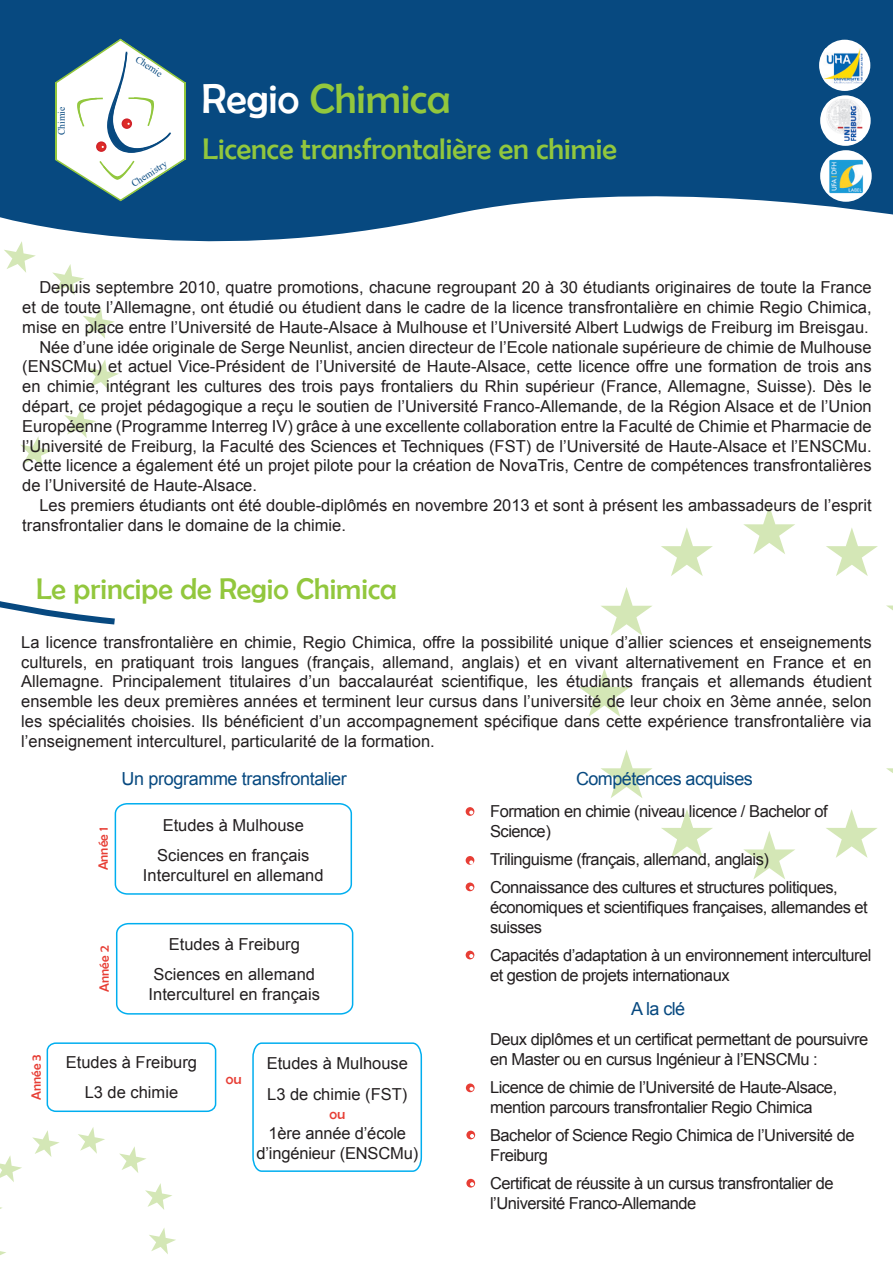
<style>
.page{position:relative;width:893px;height:1263px;background:#fff}
.page>*{position:absolute;margin:0;border:0;box-sizing:border-box;transform-origin:0 0}
.t1{font:42px "Berlin Sans FB";color:#92c73d}
.t2{font:30px "Berlin Sans FB";color:#92c73d}
.t3{font:18px "Arial";letter-spacing:-.02em;color:#074980}
.t4{font:16.5px/19.8px "Arial";color:#231f20;text-align:center}
.t5{font:16.5px/19.8px "Arial";letter-spacing:-.03em;color:#231f20}
.t6{font:15px "Berlin Sans FB";color:#e73e35}
.t7{font:13.5px "Berlin Sans FB";color:#e73e35}
.t8{font:9.75px "Times New Roman";color:#074980}
.s1{color:#fff}
</style>
<div class="page">
<svg style="left:78px;top:1127px;width:27px;height:27px"></svg>
<svg style="left:32px;top:1130px;width:27px;height:27px"></svg>
<svg style="left:0;top:1155px;width:22px;height:27px"></svg>
<svg style="left:0;top:1251px;width:6px;height:4px"></svg>
<svg style="left:149px;top:1228px;width:27px;height:26px"></svg>
<svg style="left:145px;top:1183px;width:27px;height:27px"></svg>
<svg style="left:119px;top:1146px;width:27px;height:27px"></svg>
<svg style="left:116px;top:922px;width:238px;height:93px"></svg>
<svg style="left:0;top:0;width:893px;height:242px;background:#235d8e"></svg>
<hr style="left:184px;top:82px;width:2px;height:77px;background:#92c73d">
<svg style="left:743px;top:506px;width:52px;height:48px"></svg>
<svg style="left:661px;top:528px;width:52px;height:48px"></svg>
<svg style="left:601px;top:587px;width:51px;height:49px"></svg>
<svg style="left:579px;top:668px;width:51px;height:49px"></svg>
<svg style="left:601px;top:750px;width:51px;height:48px"></svg>
<svg style="left:661px;top:809px;width:52px;height:49px"></svg>
<svg style="left:743px;top:831px;width:52px;height:48px"></svg>
<svg style="left:826px;top:809px;width:51px;height:49px"></svg>
<svg style="left:886px;top:768px;width:7px;height:5px"></svg>
<svg style="left:886px;top:605px;width:7px;height:5px"></svg>
<svg style="left:826px;top:528px;width:52px;height:48px"></svg>
<svg style="left:4px;top:241px;width:32px;height:32px"></svg>
<svg style="left:20px;top:436px;width:32px;height:32px"></svg>
<svg style="left:64px;top:407px;width:32px;height:31px"></svg>
<svg style="left:87px;top:359px;width:32px;height:32px"></svg>
<svg style="left:83px;top:307px;width:32px;height:32px"></svg>
<svg style="left:52px;top:264px;width:32px;height:32px"></svg>
<svg style="left:55px;top:39px;width:130px;height:162px"></svg>
<svg style="left:466px;top:807px;width:8px;height:9px"></svg>
<svg style="left:469px;top:810px;width:5px;height:4px"></svg>
<div style="left:466px;top:856px;width:8px;height:9px;background:#e73e35;border-radius:50%"></div>
<svg style="left:469px;top:860px;width:5px;height:5px"></svg>
<div style="left:466px;top:882px;width:8px;height:9px;background:#e73e35;border-radius:50%"></div>
<svg style="left:469px;top:884px;width:5px;height:6px"></svg>
<div style="left:466px;top:951px;width:8px;height:8px;background:#e73e35;border-radius:50%"></div>
<svg style="left:469px;top:952px;width:5px;height:6px"></svg>
<svg style="left:114px;top:803px;width:239px;height:92px"></svg>
<svg style="left:46px;top:1042px;width:171px;height:71px"></svg>
<svg style="left:252px;top:1042px;width:171px;height:130px"></svg>
<svg style="left:466px;top:1083px;width:9px;height:9px"></svg>
<svg style="left:469px;top:1085px;width:5px;height:6px"></svg>
<svg style="left:0;top:601px;width:115px;height:24px"></svg>
<div style="left:466px;top:1131px;width:9px;height:8px;background:#e73e35;border-radius:50%"></div>
<svg style="left:470px;top:1132px;width:5px;height:6px"></svg>
<div style="left:466px;top:1179px;width:9px;height:8px;background:#e73e35;border-radius:50%"></div>
<svg style="left:470px;top:1180px;width:5px;height:6px"></svg>
<div style="left:819px;top:40px;width:51px;height:51px;background:#fff;border-radius:50%"></div>
<img style="left:824px;top:48px;width:38px;height:35px">
<div style="left:820px;top:95px;width:51px;height:51px;background:#fff;border-radius:50%"></div>
<img style="left:826px;top:99px;width:36px;height:42px">
<svg style="left:820px;top:150px;width:52px;height:52px"></svg>
<img style="left:823px;top:155px;width:46px;height:44px">
<p class="t8" style="left:55px;top:135px;width:30px;rotate:-90deg">Chimie</p>
<p class="t8" style="left:140px;top:52px;width:32px;rotate:34deg">Chemie</p>
<p class="t8" style="left:129px;top:179px;width:42px;rotate:-33deg">Chemistry</p>
<h1 class="t1" style="left:202px;top:76px;width:250px"><span class="s1">Regio</span> Chimica</h1>
<h2 class="t2" style="left:203px;top:132px;width:416px">Licence transfrontalière en chimie</h2>
<p class="t4" style="left:39px;top:278px;width:834px">Depuis septembre 2010, quatre promotions, chacune regroupant 20 à 30 étudiants originaires de toute la France</p>
<p class="t4" style="left:22px;top:297px;width:851px">et de toute l’Allemagne, ont étudié ou étudient dans le cadre de la licence transfrontalière en chimie Regio Chimica,</p>
<p class="t4" style="left:22px;top:317px;width:848px">mise en place entre l’Université de Haute-Alsace à Mulhouse et l’Université Albert Ludwigs de Freiburg im Breisgau.</p>
<p class="t4" style="left:39px;top:337px;width:834px">Née d’une idée originale de Serge Neunlist, ancien directeur de l’Ecole nationale supérieure de chimie de Mulhouse</p>
<p class="t4" style="left:22px;top:357px;width:851px">(ENSCMu) et actuel Vice-Président de l’Université de Haute-Alsace, cette licence offre une formation de trois ans</p>
<p class="t4" style="left:22px;top:377px;width:851px">en chimie, intégrant les cultures des trois pays frontaliers du Rhin supérieur (France, Allemagne, Suisse). Dès le</p>
<p class="t4" style="left:22px;top:396px;width:851px">départ, ce projet pédagogique a reçu le soutien de l’Université Franco-Allemande, de la Région Alsace et de l’Union</p>
<p class="t4" style="left:22px;top:416px;width:851px">Européenne (Programme Interreg IV) grâce à une excellente collaboration entre la Faculté de Chimie et Pharmacie de</p>
<p class="t4" style="left:22px;top:436px;width:851px">l’Université de Freiburg, la Faculté des Sciences et Techniques (FST) de l’Université de Haute-Alsace et l’ENSCMu.</p>
<p class="t4" style="left:22px;top:456px;width:851px">Cette licence a également été un projet pilote pour la création de NovaTris, Centre de compétences transfrontalières</p>
<p class="t4" style="left:22px;top:476px;width:236px">de l’Université de Haute-Alsace.</p>
<p class="t4" style="left:39px;top:495px;width:834px">Les premiers étudiants ont été double-diplômés en novembre 2013 et sont à présent les ambassadeurs de l’esprit</p>
<p class="t4" style="left:22px;top:515px;width:325px">transfrontalier dans le domaine de la chimie.</p>
<h2 class="t2" style="left:36px;top:572px;width:362px">Le principe de Regio Chimica</h2>
<p class="t4" style="left:21px;top:632px;width:852px;text-align:justify">La licence transfrontalière en chimie, Regio Chimica, offre la possibilité unique d’allier sciences et enseignements culturels, en pratiquant trois langues (français, allemand, anglais) et en vivant alternativement en France et en Allemagne. Principalement titulaires d’un baccalauréat scientifique, les étudiants français et allemands étudient ensemble les deux premières années et terminent leur cursus dans l’université de leur choix en 3ème année, selon les spécialités choisies. Ils bénéficient d’un accompagnement spécifique dans cette expérience transfrontalière via l’enseignement interculturel, particularité de la formation.</p>
<p class="t7" style="left:29px;top:1100px;width:47px;rotate:-90deg">Année 3</p>
<p class="t7" style="left:96px;top:870px;width:45px;rotate:-90deg">Année 1</p>
<p class="t3" style="left:122px;top:767px;width:227px">Un programme transfrontalier</p>
<p class="t4" style="left:157px;top:810px;width:154px;line-height:30.6px">Etudes à Mulhouse<br>Sciences en français</p>
<p class="t4" style="left:143px;top:865px;width:182px">Interculturel en allemand</p>
<p class="t7" style="left:97px;top:992px;width:47px;rotate:-90deg">Année 2</p>
<p class="t4" style="left:154px;top:929px;width:163px;line-height:30.6px">Etudes à Freiburg<br>Sciences en allemand</p>
<p class="t4" style="left:149px;top:984px;width:173px">Interculturel en français</p>
<p class="t4" style="left:66px;top:1052px;width:133px">Etudes à Freiburg</p>
<p class="t4" style="left:85px;top:1083px;width:95px">L3 de chimie</p>
<p class="t6" style="left:226px;top:1070px;width:17px">ou</p>
<p class="t4" style="left:267px;top:1048px;width:143px;line-height:30.6px;text-align:left">Etudes à Mulhouse<br>L3 de chimie (FST)</p>
<p class="t6" style="left:329px;top:1106px;width:17px">ou</p>
<p class="t4" style="left:256px;top:1124px;width:163px">1ère année d’école d’ingénieur (ENSCMu)</p>
<p class="t3" style="left:576px;top:767px;width:178px">Compétences acquises</p>
<p class="t5" style="left:490px;top:801px;width:339px">Formation en chimie (niveau licence / Bachelor of<br>Science)</p>
<p class="t5" style="left:490px;top:845px;width:349px;line-height:28.3px">Trilinguisme (français, allemand, anglais)<br>Connaissance des cultures et structures politiques,</p>
<p class="t5" style="left:490px;top:898px;width:379px">économiques et scientifiques françaises, allemandes et suisses</p>
<p class="t5" style="left:490px;top:946px;width:383px">Capacités d’adaptation à un environnement interculturel et gestion de projets internationaux</p>
<p class="t3" style="left:631px;top:997px;width:56px">A la clé</p>
<p class="t5" style="left:490px;top:1029px;width:380px">Deux diplômes et un certificat permettant de poursuivre en Master ou en cursus Ingénieur à l’ENSCMu :</p>
<p class="t5" style="left:490px;top:1078px;width:349px">Licence de chimie de l’Université de Haute-Alsace, mention parcours transfrontalier Regio Chimica</p>
<p class="t5" style="left:490px;top:1126px;width:366px">Bachelor of Science Regio Chimica de l’Université de<br>Freiburg</p>
<p class="t5" style="left:490px;top:1174px;width:345px">Certificat de réussite à un cursus transfrontalier de l’Université Franco-Allemande</p>
</div>
